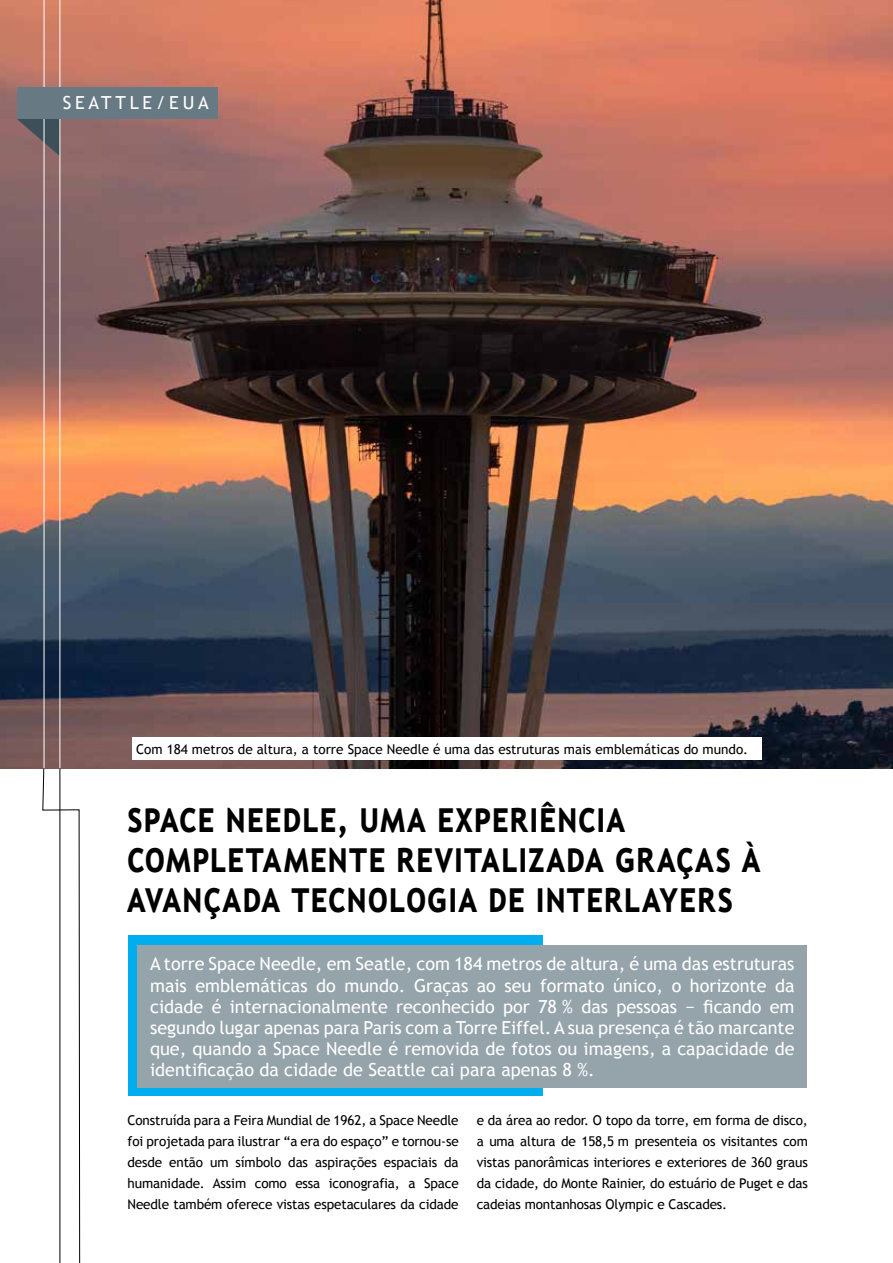
<style>
.page{position:relative;width:893px;height:1263px;background:#fff}
.page>*{position:absolute;margin:0;border:0;box-sizing:border-box;transform-origin:0 0}
.t1{font:900 33px/39.6px "Trebuchet 2010";letter-spacing:.055em;color:#000;scale:.85 1}
.t2{font:18px/21px "Trebuchet MS";color:#fff;text-align:justify}
.t3{font:13.5px/21px "Trebuchet MS";letter-spacing:-.01em;color:#000;text-align:justify}
</style>
<div class="page">
<img style="left:0;top:0;width:893px;height:768px">
<svg style="left:17px;top:119px;width:42px;height:37px"></svg>
<div style="left:128px;top:936px;width:415px;height:160px;background:#00aeef"></div>
<div style="left:137px;top:945px;width:670px;height:142px;background:#95a3ab"></div>
<div style="left:132px;top:738px;width:629px;height:22px;background:#fff"></div>
<svg style="left:42px;top:767px;width:39px;height:496px"></svg>
<hr style="left:60px;top:768px;width:1px;height:495px;background:#000">
<hr style="left:44px;top:0;width:1px;height:768px;background:#fff">
<hr style="left:59px;top:0;width:1px;height:768px;background:#fff">
<div style="left:17px;top:87px;width:201px;height:32px;background:#677983"></div>
<h2 class="t2" style="left:63px;top:93px;width:40px">SEATTL</h2>
<h2 class="t2" style="left:143px;top:93px;width:54px">E/EUA</h2>
<p class="t3" style="left:136px;top:739px;width:614px">Com 184 metros de altura, a torre Space Needle é uma das estruturas mais emblemáticas do mundo.</p>
<h1 class="t1" style="left:128px;top:800px;width:746px">SPACE NEEDLE, UMA EXPERIÊNCIA<br>COMPLETAMENTE REVITALIZADA GRAÇAS À<br>AVANÇADA TECNOLOGIA DE INTERLAYERS</h1>
<p class="t2" style="left:150px;top:954px;width:646px">A torre Space Needle, em Seatle, com 184 metros de altura, é uma das estruturas mais emblemáticas do mundo. Graças ao seu formato único, o horizonte da cidade é internacionalmente reconhecido por 78 % das pessoas − ficando em segundo lugar apenas para Paris com a Torre Eiffel. A sua presença é tão marcante que, quando a Space Needle é removida de fotos ou imagens, a capacidade de identificação da cidade de Seattle cai para apenas 8 %.</p>
<p class="t3" style="left:128px;top:1110px;width:333px">Construída para a Feira Mundial de 1962, a Space Needle foi projetada para ilustrar “a era do espaço” e tornou-se desde então um símbolo das aspirações espaciais da humanidade. Assim como essa iconografia, a Space Needle também oferece vistas espetaculares da cidade</p>
<p class="t3" style="left:477px;top:1110px;width:333px">e da área ao redor. O topo da torre, em forma de disco, a uma altura de 158,5 m presenteia os visitantes com vistas panorâmicas interiores e exteriores de 360 graus da cidade, do Monte Rainier, do estuário de Puget e das cadeias montanhosas Olympic e Cascades.</p>
</div>
